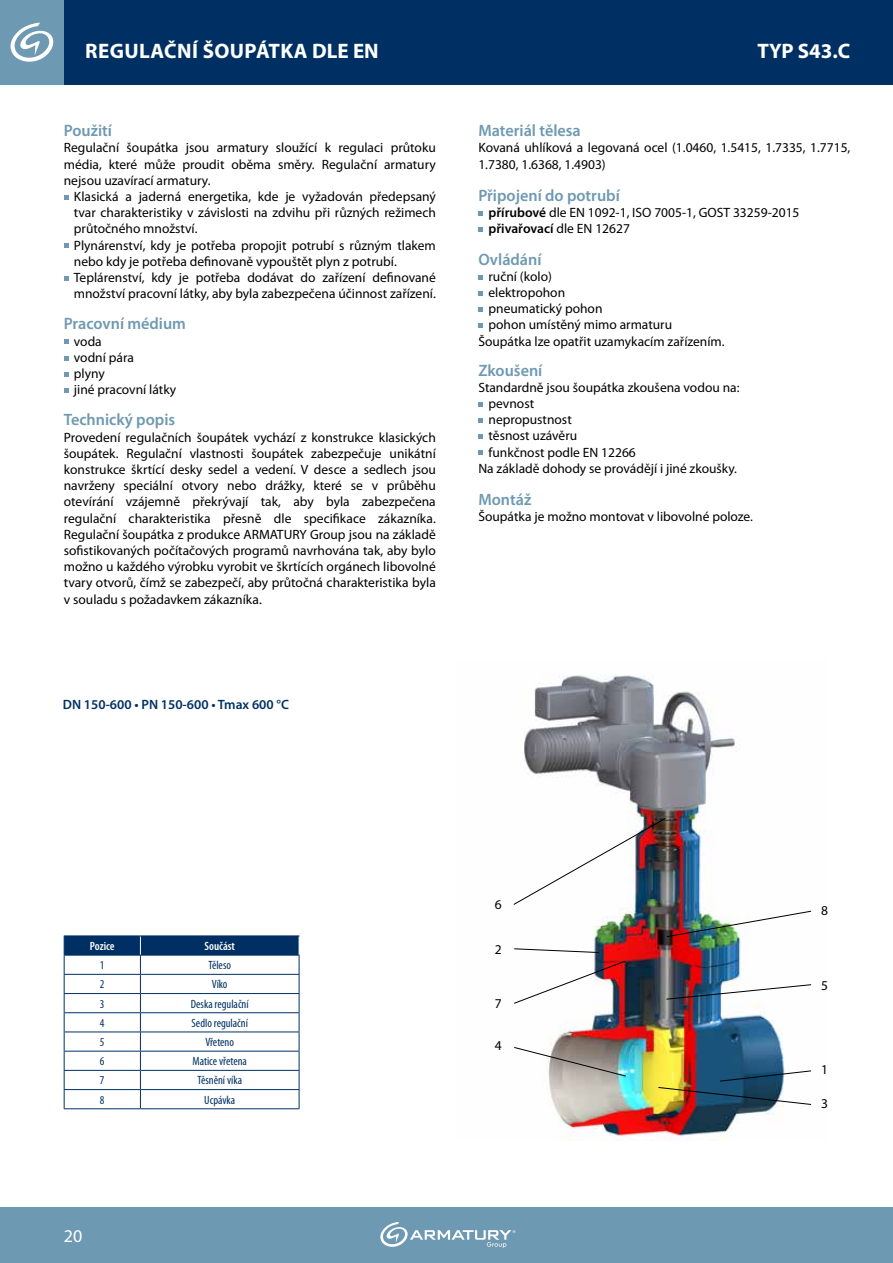
<style>
.page{position:relative;width:893px;height:1263px;background:#fff}
.page>*{position:absolute;margin:0;border:0;box-sizing:border-box;transform-origin:0 0}
.t1{font:700 21px "Myriad Pro";letter-spacing:.02em;color:#fff}
.t2{font:18px "Myriad Pro";color:#fff}
.t3{font:600 16.5px "Myriad Pro";color:#6e99b2}
.t4{font:13.5px/16.2px "Myriad Pro";color:#000}
.t5{font:600 13.5px "Myriad Pro";color:#003063}
.t6{font:condensed 12px "Myriad Pro";color:#003063}
.t7{font:600 condensed 12px "Myriad Pro";color:#fff}
.s1{font-weight:600}
</style>
<div class="page">
<div style="left:0;top:0;width:893px;height:85px;background:#003063"></div>
<div style="left:0;top:1208px;width:893px;height:55px;background:#6e99b2"></div>
<div style="left:0;top:0;width:64px;height:85px;background:#6e99b2"></div>
<svg style="left:10px;top:23px;width:43px;height:39px"></svg>
<svg style="left:380px;top:1222px;width:135px;height:26px"></svg>
<img style="left:524px;top:674px;width:288px;height:466px">
<svg style="left:720px;top:1070px;width:91px;height:11px"></svg>
<svg style="left:513px;top:818px;width:153px;height:87px"></svg>
<svg style="left:658px;top:1087px;width:153px;height:18px"></svg>
<svg style="left:666px;top:984px;width:145px;height:16px"></svg>
<img style="left:666px;top:911px;width:146px;height:26px">
<svg style="left:514px;top:960px;width:112px;height:44px"></svg>
<svg style="left:514px;top:1047px;width:112px;height:29px"></svg>
<svg style="left:514px;top:948px;width:85px;height:5px"></svg>
<svg style="left:64px;top:195px;width:4px;height:5px"></svg>
<svg style="left:64px;top:244px;width:4px;height:4px"></svg>
<svg style="left:64px;top:276px;width:4px;height:5px"></svg>
<svg style="left:64px;top:340px;width:4px;height:4px"></svg>
<svg style="left:64px;top:356px;width:4px;height:4px"></svg>
<svg style="left:64px;top:372px;width:4px;height:5px"></svg>
<svg style="left:64px;top:388px;width:4px;height:5px"></svg>
<svg style="left:478px;top:211px;width:5px;height:5px"></svg>
<svg style="left:478px;top:227px;width:5px;height:5px"></svg>
<svg style="left:478px;top:275px;width:5px;height:4px"></svg>
<svg style="left:478px;top:291px;width:5px;height:5px"></svg>
<svg style="left:478px;top:307px;width:5px;height:5px"></svg>
<svg style="left:478px;top:323px;width:5px;height:5px"></svg>
<svg style="left:478px;top:402px;width:5px;height:5px"></svg>
<svg style="left:478px;top:418px;width:5px;height:5px"></svg>
<svg style="left:478px;top:434px;width:5px;height:5px"></svg>
<svg style="left:478px;top:451px;width:5px;height:4px"></svg>
<hr style="left:64px;top:935px;width:76px;height:1px;background:#003063">
<hr style="left:140px;top:935px;width:159px;height:1px;background:#003063">
<svg style="left:64px;top:936px;width:236px;height:172px"></svg>
<hr style="left:64px;top:974px;width:76px;height:1px;background:#003063">
<hr style="left:140px;top:974px;width:159px;height:1px;background:#003063">
<hr style="left:64px;top:993px;width:76px;height:1px;background:#003063">
<hr style="left:140px;top:993px;width:159px;height:1px;background:#003063">
<hr style="left:64px;top:1012px;width:76px;height:1px;background:#003063">
<hr style="left:140px;top:1012px;width:159px;height:1px;background:#003063">
<hr style="left:64px;top:1031px;width:76px;height:1px;background:#003063">
<hr style="left:140px;top:1031px;width:159px;height:1px;background:#003063">
<hr style="left:64px;top:1051px;width:76px;height:1px;background:#003063">
<hr style="left:140px;top:1051px;width:159px;height:1px;background:#003063">
<hr style="left:64px;top:1070px;width:76px;height:1px;background:#003063">
<hr style="left:140px;top:1070px;width:159px;height:1px;background:#003063">
<hr style="left:64px;top:1089px;width:76px;height:1px;background:#003063">
<hr style="left:140px;top:1089px;width:159px;height:1px;background:#003063">
<hr style="left:64px;top:1108px;width:76px;height:1px;background:#003063">
<hr style="left:140px;top:1108px;width:159px;height:1px;background:#003063">
<h1 class="t1" style="left:85px;top:38px;width:295px">REGULAČNÍ ŠOUPÁTKA DLE EN</h1>
<h1 class="t1" style="left:757px;top:38px;width:94px">TYP S43.C</h1>
<p class="t3" style="left:64px;top:120px;width:50px">Použití</p>
<p class="t4" style="left:64px;top:139px;width:374px;text-align:justify">Regulační šoupátka jsou armatury sloužící k regulaci průtoku média, které může proudit oběma směry. Regulační armatury nejsou uzavírací armatury.</p>
<p class="t4" style="left:74px;top:188px;width:363px">Klasická a jaderná energetika, kde je vyžadován předepsaný tvar charakteristiky v závislosti na zdvihu při různých režimech průtočného množství.<br>Plynárenství, kdy je potřeba propojit potrubí s různým tlakem nebo kdy je potřeba definovaně vypouštět plyn z potrubí.<br>Teplárenství, kdy je potřeba dodávat do zařízení definované množství pracovní látky, aby byla zabezpečena účinnost zařízení.</p>
<p class="t3" style="left:64px;top:313px;width:124px">Pracovní médium</p>
<p class="t4" style="left:74px;top:333px;width:104px">voda<br>vodní pára<br>plyny<br>jiné pracovní látky</p>
<p class="t3" style="left:64px;top:409px;width:113px">Technický popis</p>
<p class="t4" style="left:64px;top:429px;width:374px;text-align:justify">Provedení regulačních šoupátek vychází z konstrukce klasických šoupátek. Regulační vlastnosti šoupátek zabezpečuje unikátní konstrukce škrtící desky sedel a vedení. V desce a sedlech jsou navrženy speciální otvory nebo drážky, které se v průběhu otevírání vzájemně překrývají tak, aby byla zabezpečena regulační charakteristika přesně dle specifikace zákazníka.<br>Regulační šoupátka z produkce ARMATURY Group jsou na základě sofistikovaných počítačových programů navrhována tak, aby bylo možno u každého výrobku vyrobit ve škrtících orgánech libovolné tvary otvorů, čímž se zabezpečí, aby průtočná charakteristika byla v souladu s požadavkem zákazníka.</p>
<p class="t5" style="left:63px;top:696px;width:228px">DN 150-600 • PN 150-600 • Tmax 600 °C</p>
<p class="t3" style="left:478px;top:120px;width:104px">Materiál tělesa</p>
<p class="t4" style="left:478px;top:139px;width:374px">Kovaná uhlíková a legovaná ocel (1.0460, 1.5415, 1.7335, 1.7715,<br>1.7380, 1.6368, 1.4903)</p>
<p class="t3" style="left:478px;top:185px;width:143px">Připojení do potrubí</p>
<p class="t4" style="left:488px;top:204px;width:312px"><span class="s1">přírubové</span> dle EN 1092-1, ISO 7005-1, GOST 33259-2015 <span class="s1">přivařovací</span> dle EN 12627</p>
<p class="t3" style="left:478px;top:248px;width:65px">Ovládání</p>
<p class="t4" style="left:488px;top:268px;width:65px">ruční (kolo)</p>
<p class="t4" style="left:488px;top:284px;width:78px">elektropohon</p>
<p class="t4" style="left:488px;top:300px;width:115px">pneumatický pohon</p>
<p class="t4" style="left:488px;top:316px;width:185px">pohon umístěný mimo armaturu</p>
<p class="t4" style="left:478px;top:333px;width:248px">Šoupátka lze opatřit uzamykacím zařízením.</p>
<p class="t3" style="left:478px;top:359px;width:66px">Zkoušení</p>
<p class="t4" style="left:478px;top:379px;width:263px">Standardně jsou šoupátka zkoušena vodou na:</p>
<p class="t4" style="left:488px;top:395px;width:47px">pevnost</p>
<p class="t4" style="left:488px;top:411px;width:85px">nepropustnost</p>
<p class="t4" style="left:488px;top:427px;width:90px">těsnost uzávěru</p>
<p class="t4" style="left:488px;top:444px;width:149px">funkčnost podle EN 12266</p>
<p class="t4" style="left:478px;top:460px;width:260px">Na základě dohody se provádějí i jiné zkoušky.</p>
<p class="t3" style="left:478px;top:489px;width:54px">Montáž</p>
<p class="t4" style="left:478px;top:508px;width:276px">Šoupátka je možno montovat v libovolné poloze.</p>
<p class="t7" style="left:90px;top:939px;width:26px">Pozice</p>
<p class="t7" style="left:205px;top:939px;width:32px">Součást</p>
<p class="t6" style="left:100px;top:958px;width:6px">1</p>
<p class="t6" style="left:208px;top:958px;width:24px">Těleso</p>
<p class="t6" style="left:100px;top:977px;width:6px">2</p>
<p class="t6" style="left:212px;top:977px;width:17px">Víko</p>
<p class="t6" style="left:100px;top:996px;width:6px">3</p>
<p class="t6" style="left:191px;top:996px;width:59px">Deska regulační</p>
<p class="t6" style="left:100px;top:1015px;width:6px">4</p>
<p class="t6" style="left:192px;top:1015px;width:58px">Sedlo regulační</p>
<p class="t6" style="left:100px;top:1035px;width:6px">5</p>
<p class="t6" style="left:205px;top:1035px;width:30px">Vřeteno</p>
<p class="t6" style="left:100px;top:1054px;width:6px">6</p>
<p class="t6" style="left:193px;top:1054px;width:56px">Matice vřetena</p>
<p class="t6" style="left:100px;top:1073px;width:6px">7</p>
<p class="t6" style="left:197px;top:1073px;width:46px">Těsnění víka</p>
<p class="t6" style="left:100px;top:1092px;width:6px">8</p>
<p class="t6" style="left:204px;top:1092px;width:32px">Ucpávka</p>
<h2 class="t2" style="left:64px;top:1225px;width:20px">20</h2>
<p class="t4" style="left:495px;top:896px;width:8px">6</p>
<p class="t4" style="left:495px;top:941px;width:8px">2</p>
<p class="t4" style="left:495px;top:995px;width:8px">7</p>
<p class="t4" style="left:495px;top:1037px;width:8px">4</p>
<p class="t4" style="left:821px;top:902px;width:8px">8</p>
<p class="t4" style="left:821px;top:977px;width:8px">5</p>
<p class="t4" style="left:821px;top:1061px;width:8px">1</p>
<p class="t4" style="left:821px;top:1095px;width:8px">3</p>
</div>
